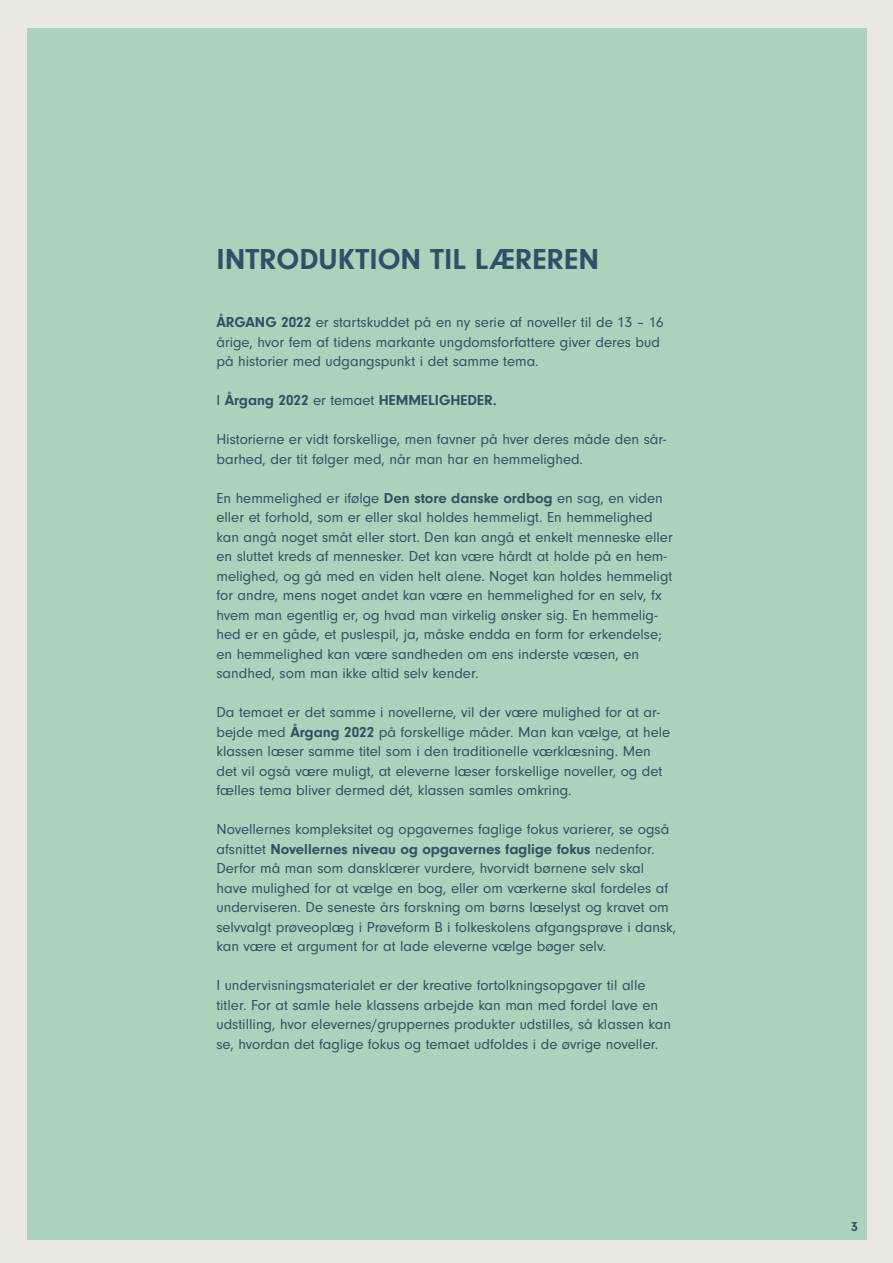
<style>
.page{position:relative;width:893px;height:1263px;background:#ebe9de}
.page>*{position:absolute;margin:0;border:0;box-sizing:border-box;transform-origin:0 0}
.Brød_overskrift_JA{font:700 30px "Neuzeit Gro";color:#2b5268}
.Brødtekst_JA{font:15px/19.5px "Neuzeit Gro";color:#2b5268}
.Brødtekst_JA-2{font:700 15px "Neuzeit Gro";color:#2b5268}
.t1{font:700 13.5px "Neuzeit Gro";color:#2b5268}
.s1{font-weight:700}
.s2{font-weight:400}
</style>
<div class="page">
<div style="left:27px;top:28px;width:839px;height:1211px;background:#abd2ba"></div>
<p class="Brød_overskrift_JA" style="left:216px;top:242px;width:384px">INTRODUKTION TIL LÆREREN</p>
<p class="Brødtekst_JA" style="left:216px;top:313px;width:449px"><span class="s1">ÅRGANG 2022</span> er startskuddet på en ny serie af noveller til de 13 – 16 årige, hvor fem af tidens markante ungdomsforfattere giver deres bud på historier med udgangspunkt i det samme tema.</p>
<p class="Brødtekst_JA-2" style="left:216px;top:392px;width:282px"><span class="s2">I</span> Årgang 2022 <span class="s2">er temaet</span> HEMMELIGHEDER.</p>
<p class="Brødtekst_JA" style="left:216px;top:430px;width:451px">Historierne er vidt forskellige, men favner på hver deres måde den sår&shy;barhed, der tit følger med, når man har en hemmelighed.</p>
<p class="Brødtekst_JA" style="left:216px;top:488px;width:458px">En hemmelighed er ifølge <span class="s1">Den store danske ordbog</span> en sag, en viden eller et forhold, som er eller skal holdes hemmeligt. En hemmelighed kan angå noget småt eller stort. Den kan angå et enkelt menneske eller en sluttet kreds af mennesker. Det kan være hårdt at holde på en hem&shy;melighed, og gå med en viden helt alene. Noget kan holdes hemmeligt for andre, mens noget andet kan være en hemmelighed for en selv, fx hvem man egentlig er, og hvad man virkelig ønsker sig. En hemmelig&shy;hed er en gåde, et puslespil, ja, måske endda en form for erkendelse; en hemmelighed kan være sandheden om ens inderste væsen, en sandhed, som man ikke altid selv kender.</p>
<p class="Brødtekst_JA" style="left:216px;top:703px;width:455px">Da temaet er det samme i novellerne, vil der være mulighed for at ar&shy;bejde med <span class="s1">Årgang 2022</span> på forskellige måder. Man kan vælge, at hele klassen læser samme titel som i den traditionelle værklæsning. Men det vil også være muligt, at eleverne læser forskellige noveller, og det fælles tema bliver dermed dét, klassen samles omkring.</p>
<p class="Brødtekst_JA" style="left:216px;top:820px;width:461px">Novellernes kompleksitet og opgavernes faglige fokus varierer, se også afsnittet <span class="s1">Novellernes niveau og opgavernes faglige fokus</span> nedenfor.<br>Derfor må man som dansklærer vurdere, hvorvidt børnene selv skal have mulighed for at vælge en bog, eller om værkerne skal fordeles af underviseren. De seneste års forskning om børns læselyst og kravet om selvvalgt prøveoplæg i Prøveform B i folkeskolens afgangsprøve i dansk, kan være et argument for at lade eleverne vælge bøger selv.</p>
<p class="Brødtekst_JA" style="left:216px;top:976px;width:456px">I undervisningsmaterialet er der kreative fortolkningsopgaver til alle titler. For at samle hele klassens arbejde kan man med fordel lave en udstilling, hvor elevernes/gruppernes produkter udstilles, så klassen kan se, hvordan det faglige fokus og temaet udfoldes i de øvrige noveller.</p>
<p class="t1" style="left:851px;top:1218px;width:8px">3</p>
</div>
